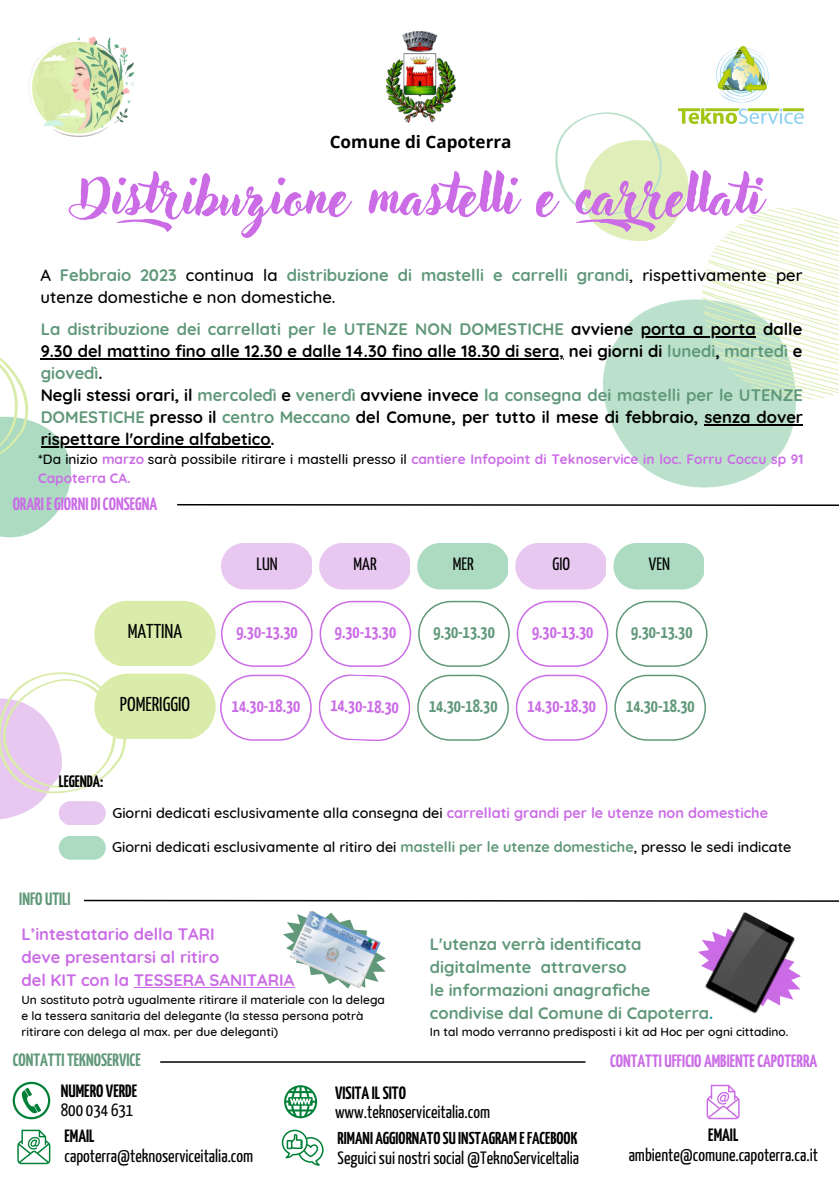
<style>
.page{position:relative;width:839px;height:1191px;background:#fff}
.page>*{position:absolute;margin:0;border:0;box-sizing:border-box;transform-origin:0 0}
.t1{font:55.2px "Adlery Pro Swash";color:#cb6ce6}
.t2{font:20px "Yanone Kaffeesatz";color:#000}
.t3{font:17.8px "Yanone Kaffeesatz";color:#000}
.t4{font:700 17.8px "Yanone Kaffeesatz";color:#cb6ce6}
.t5{font:700 17.8px "Yanone Kaffeesatz";color:#609879}
.t6{font:700 17.8px "Yanone Kaffeesatz";color:#000}
.t7{font:700 17.2px "Yanone Kaffeesatz";color:#000}
.t8{font:700 17px "Open Sans";color:#000}
.t9{font:700 16.6px/22.2px "Quicksand";color:#000}
.t10{font:500 16.6px/22.2px "Quicksand";color:#000}
.t11{font:700 16.6px/23px "Quicksand";color:#609879}
.t12{font:700 16.6px/23px "Quicksand";color:#cb6ce6}
.t13{font:700 16.6px "Yanone Kaffeesatz";color:#000}
.t14{font:500 14.4px "Quicksand";color:#000}
.t15{font:700 13.6px/18.2px "Quicksand";color:#cb6ce6}
.t16{font:500 12px/16px "Quicksand";color:#000}
.s1{font-weight:700;color:#609879}
.s2{color:#609879}
.s3{font-weight:500;color:#000}
.s4{font-weight:700;color:#cb6ce6}
.s5{color:#03989e}
</style>
<div class="page">
<img style="left:27px;top:36px;width:108px;height:101px">
<img style="left:678px;top:47px;width:125px;height:65px">
<img style="left:385px;top:32px;width:71px;height:91px">
<hr style="left:160px;top:1061px;width:425px;height:2px;background:#000">
<svg style="left:283px;top:922px;width:103px;height:50px"></svg>
<img style="left:289px;top:911px;width:91px;height:78px">
<svg style="left:698px;top:940px;width:102px;height:50px"></svg>
<img style="left:704px;top:912px;width:92px;height:102px">
<svg style="left:284px;top:1085px;width:33px;height:33px"></svg>
<svg style="left:282px;top:1130px;width:41px;height:36px"></svg>
<svg style="left:17px;top:1130px;width:33px;height:34px"></svg>
<svg style="left:13px;top:1082px;width:37px;height:37px"></svg>
<svg style="left:706px;top:1085px;width:33px;height:34px"></svg>
<svg style="left:84px;top:899px;width:754px;height:3px"></svg>
<svg style="left:0;top:357px;width:94px;height:181px"></svg>
<svg style="left:177px;top:504px;width:661px;height:2px"></svg>
<div style="left:94px;top:601px;width:122px;height:65px;background:#daecaa;border-radius:33px"></div>
<div style="left:94px;top:674px;width:122px;height:65px;background:#daecaa;border-radius:33px"></div>
<svg style="left:221px;top:543px;width:90px;height:47px;background:#eaccf2"></svg>
<svg style="left:221px;top:601px;width:91px;height:66px"></svg>
<svg style="left:319px;top:601px;width:92px;height:66px"></svg>
<svg style="left:418px;top:601px;width:92px;height:66px"></svg>
<svg style="left:516px;top:601px;width:92px;height:66px"></svg>
<svg style="left:615px;top:601px;width:92px;height:66px"></svg>
<svg style="left:319px;top:543px;width:91px;height:47px;background:#eacdf2"></svg>
<svg style="left:417px;top:543px;width:91px;height:47px;background:#b5dec7"></svg>
<svg style="left:515px;top:543px;width:91px;height:47px;background:#eacdf2"></svg>
<svg style="left:613px;top:543px;width:91px;height:47px;background:#b5dec7"></svg>
<svg style="left:220px;top:675px;width:92px;height:66px"></svg>
<svg style="left:319px;top:674px;width:92px;height:67px"></svg>
<svg style="left:417px;top:675px;width:92px;height:66px"></svg>
<svg style="left:515px;top:675px;width:92px;height:66px"></svg>
<svg style="left:614px;top:675px;width:92px;height:66px"></svg>
<svg style="left:0;top:672px;width:126px;height:153px"></svg>
<svg style="left:59px;top:836px;width:47px;height:23px"></svg>
<svg style="left:604px;top:400px;width:192px;height:88px;fill:#bbe1cc"></svg>
<svg style="left:555px;top:112px;width:283px;height:288px"></svg>
<hr style="left:640px;top:336px;width:115px;height:1px;background:#000">
<hr style="left:41px;top:358px;width:523px;height:1px;background:#000">
<hr style="left:704px;top:424px;width:99px;height:2px;background:#000">
<hr style="left:41px;top:447px;width:229px;height:1px;background:#000">
<hr style="left:134px;top:987px;width:160px;height:1px;background:#cb6ce6">
<p class="t8" style="left:330px;top:130px;width:183px">Comune di Capoterra</p>
<h1 class="t1" style="left:79px;top:170px;width:684px">Distribuzione mastelli e carellati</h1>
<p class="t10" style="left:40px;top:264px;width:763px">A <span class="s1">Febbraio 2023</span> continua la <span class="s1">distribuzione di mastelli e carrelli grandi</span>, rispettivamente per utenze domestiche e non domestiche.</p>
<p class="t9" style="left:41px;top:317px;width:764px"><span class="s2">La distribuzione dei carrellati per le UTENZE NON DOMESTICHE</span> avviene porta a porta dalle 9.30 del mattino fino alle 12.30 e dalle 14.30 fino alle 18.30 di sera, nei giorni di <span class="s2">lunedi</span>, <span class="s2">martedì</span> e <span class="s2">giovedì</span>.<br>Negli stessi orari, il <span class="s2">mercoledì</span> e <span class="s2">venerdì</span> avviene invece <span class="s2">la consegna dei mastelli per le UTENZE DOMESTICHE</span> presso il <span class="s2">centro Meccano</span> del Comune, per tutto il mese di febbraio, senza dover rispettare l'ordine alfabetico.</p>
<p class="t15" style="left:38px;top:450px;width:766px"><span class="s3">*Da inizio</span> marzo <span class="s3">sarà possibile ritirare i mastelli presso il</span> cantiere Infopoint di Teknoservice in loc. Forru Coccu sp 91<br>Capoterra CA.</p>
<p class="t4" style="left:13px;top:497px;width:146px">ORARIEGIORNIDICONSEGNA</p>
<p class="t2" style="left:128px;top:624px;width:56px">MATTINA</p>
<p class="t2" style="left:120px;top:697px;width:72px">POMERIGGIO</p>
<p class="t13" style="left:59px;top:774px;width:46px">LEGENDA:</p>
<p class="t3" style="left:256px;top:557px;width:23px">LUN</p>
<p class="t3" style="left:353px;top:557px;width:25px">MAR</p>
<p class="t3" style="left:453px;top:557px;width:22px">MER</p>
<p class="t3" style="left:552px;top:557px;width:19px">GIO</p>
<p class="t3" style="left:649px;top:557px;width:23px">VEN</p>
<p class="t4" style="left:236px;top:625px;width:63px">9.30-13.30</p>
<p class="t4" style="left:335px;top:625px;width:63px">9.30-13.30</p>
<p class="t5" style="left:433px;top:625px;width:63px">9.30-13.30</p>
<p class="t4" style="left:532px;top:625px;width:63px">9.30-13.30</p>
<p class="t5" style="left:631px;top:625px;width:63px">9.30-13.30</p>
<p class="t4" style="left:232px;top:699px;width:70px">14.30-18.30</p>
<p class="t4" style="left:331px;top:698px;width:70px;rotate:2deg">14.30-18.30</p>
<p class="t5" style="left:429px;top:699px;width:70px">14.30-18.30</p>
<p class="t4" style="left:527px;top:699px;width:70px">14.30-18.30</p>
<p class="t5" style="left:626px;top:699px;width:70px">14.30-18.30</p>
<p class="t5" style="left:19px;top:892px;width:53px">INFO UTILI</p>
<p class="t14" style="left:112px;top:804px;width:657px">Giorni dedicati esclusivamente alla consegna dei <span class="s4">carrellati grandi per le utenze non domestiche</span></p>
<p class="t14" style="left:112px;top:837px;width:681px">Giorni dedicati esclusivamente al ritiro dei <span class="s1">mastelli per le utenze domestiche</span>, presso le sedi indicate</p>
<p class="t12" style="left:21px;top:922px;width:274px">L’intestatario della TARI<br>deve presentarsi al ritiro<br>del KIT con la TESSERA SANITARIA</p>
<p class="t16" style="left:21px;top:991px;width:365px">Un sostituto potrà ugualmente ritirare il materiale con la delega e la tessera sanitaria del delegante (la stessa persona potrà ritirare con delega al max. per due deleganti)</p>
<p class="t11" style="left:430px;top:932px;width:285px">L'utenza verrà identificata digitalmente attraverso<br>le informazioni anagrafiche condivise dal Comune di Capoterra<span class="s5">.</span></p>
<p class="t16" style="left:430px;top:1024px;width:360px">In tal modo verranno predisposti i kit ad Hoc per ogni cittadino.</p>
<p class="t5" style="left:13px;top:1053px;width:129px">CONTATTITEKNOSERVICE</p>
<p class="t4" style="left:610px;top:1054px;width:209px">CONTATTI UFFICIO AMBIENTECAPOTERRA</p>
<p class="t6" style="left:61px;top:1084px;width:78px">NUMERO VERDE</p>
<p class="t3" style="left:61px;top:1103px;width:74px">800 034 631</p>
<p class="t6" style="left:65px;top:1129px;width:32px">EMAIL</p>
<p class="t3" style="left:65px;top:1149px;width:190px">capoterra@teknoserviceitalia.com</p>
<p class="t6" style="left:335px;top:1085px;width:72px">VISITA ILSITO</p>
<p class="t3" style="left:335px;top:1105px;width:156px">www.teknoserviceitalia.com</p>
<p class="t7" style="left:337px;top:1132px;width:241px">RIMANI AGGIORNATO SU INSTAGRAM EFACEBOOK</p>
<p class="t3" style="left:337px;top:1151px;width:243px">Seguici sui nostri social @TeknoServiceItalia</p>
<p class="t6" style="left:708px;top:1128px;width:32px">EMAIL</p>
<p class="t3" style="left:628px;top:1148px;width:191px">ambiente@comune.capoterra.ca.it</p>
</div>
